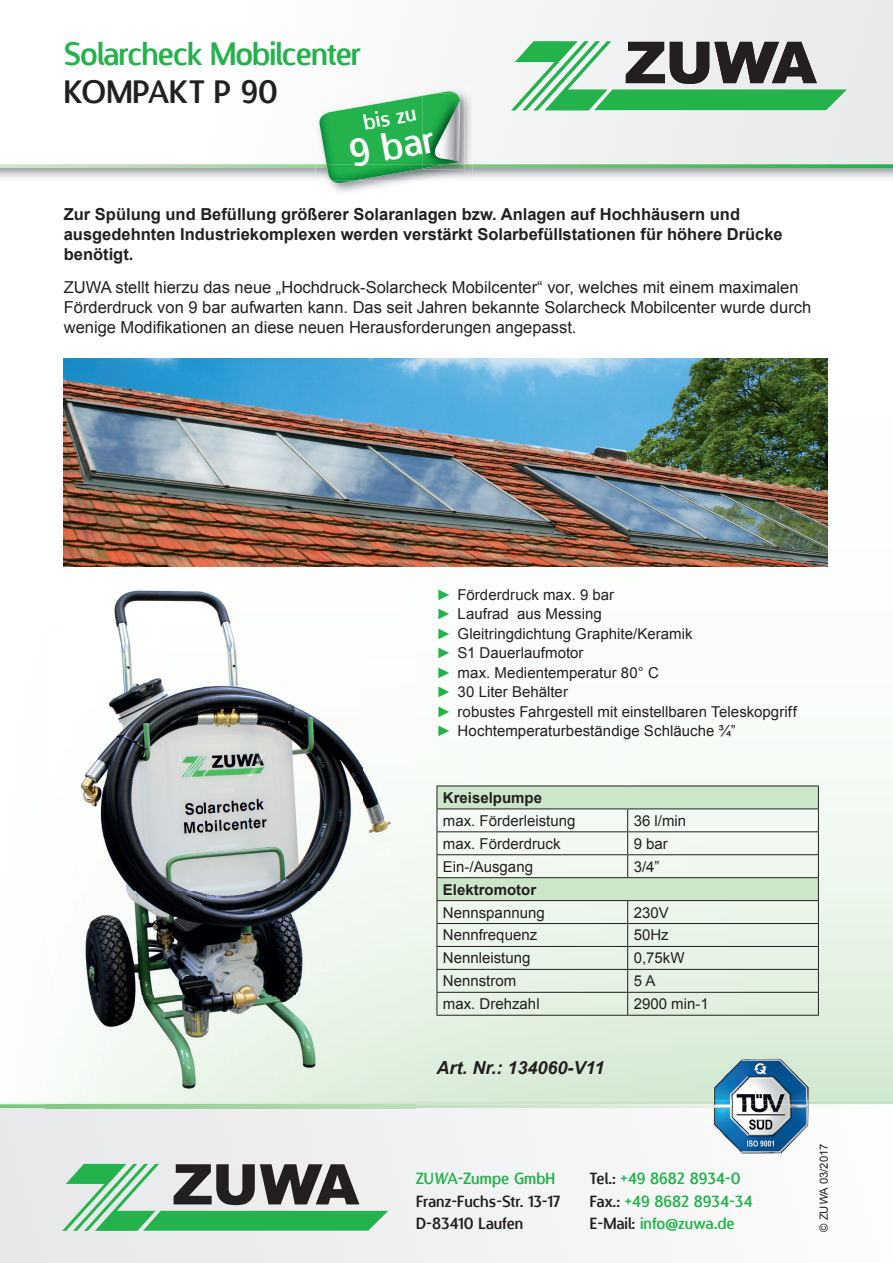
<style>
.page{position:relative;width:893px;height:1263px;background:#fff}
.page>*{position:absolute;margin:0;border:0;box-sizing:border-box;transform-origin:0 0}
.t1{font:37.5px "Designosaur";color:#fff}
.t2{font:31.5px "Designosaur";letter-spacing:-.03em;color:#23b24b}
.t3{font:31.5px "Designosaur";color:#231f20}
.t4{font:21px "Designosaur";color:#fff}
.t5{font:italic 700 18px "Arial";color:#231f20}
.t6{font:16.5px/19.8px "Arial";color:#231f20}
.t7{font:700 16.5px/19.8px "Arial";color:#231f20}
.t8{font:15.75px/22.5px "Designosaur";color:#23b24b}
.t9{font:15.75px/22.5px "Designosaur";color:#231f20}
.t10{font:15px/19.5px "Arial";color:#231f20}
.t11{font:700 15px "Arial";color:#231f20}
.t12{font:11.25px "Arial";color:#231f20}
.s1{color:#23b24b}
.s2{color:#231f20}
</style>
<div class="page">
<img style="left:415px;top:778px;width:320px;height:322px">
<div style="left:503px;top:0;width:390px;height:41px;background:#efeff0"></div>
<svg style="left:0;top:1108px;width:782px;height:155px"></svg>
<svg style="left:0;top:1104px;width:847px;height:4px"></svg>
<svg style="left:62px;top:1164px;width:326px;height:67px"></svg>
<img style="left:713px;top:1059px;width:96px;height:94px">
<img style="left:46px;top:590px;width:369px;height:529px">
<svg style="left:437px;top:786px;width:382px;height:229px"></svg>
<hr style="left:437px;top:1015px;width:191px;height:1px;background:#231f20">
<hr style="left:628px;top:1015px;width:191px;height:1px;background:#231f20">
<img style="left:64px;top:358px;width:764px;height:209px">
<img style="left:315px;top:169px;width:158px;height:23px">
<img style="left:332px;top:181px;width:22px;height:2px">
<img style="left:327px;top:169px;width:95px;height:12px">
<svg style="left:0;top:41px;width:893px;height:128px"></svg>
<h2 class="t2" style="left:64px;top:27px;width:299px">Solarcheck Mobilcenter</h2>
<h2 class="t3" style="left:64px;top:65px;width:216px">KOMPAKT P 90</h2>
<h3 class="t4" style="left:361px;top:105px;width:55px;rotate:-10deg">bis zu</h3>
<h1 class="t1" style="left:344px;top:123px;width:86px;rotate:-10deg">9 bar</h1>
<p class="t7" style="left:64px;top:205px;width:720px">Zur Spülung und Befüllung größerer Solaranlagen bzw. Anlagen auf Hochhäusern und ausgedehnten Industriekomplexen werden verstärkt Solarbefüllstationen für höhere Drücke benötigt.</p>
<p class="t6" style="left:64px;top:278px;width:749px">ZUWA stellt hierzu das neue „Hochdruck-Solarcheck Mobilcenter“ vor, welches mit einem maximalen<br>Förderdruck von 9 bar aufwarten kann. Das seit Jahren bekannte Solarcheck Mobilcenter wurde durch wenige Modifikationen an diese neuen Herausforderungen angepasst.</p>
<p class="t10" style="left:437px;top:585px;width:362px"><span class="s1">►</span> Förderdruck max. 9 bar<br><span class="s1">►</span> Laufrad aus Messing<br><span class="s1">►</span> Gleitringdichtung Graphite/Keramik<br><span class="s1">►</span> S1 Dauerlaufmotor<br><span class="s1">►</span> max. Medientemperatur 80° C<br><span class="s1">►</span> 30 Liter Behälter<br><span class="s1">►</span> robustes Fahrgestell mit einstellbaren Teleskopgriff <span class="s1">►</span> Hochtemperaturbeständige Schläuche ¾”</p>
<p class="t11" style="left:443px;top:788px;width:101px">Kreiselpumpe</p>
<p class="t10" style="left:443px;top:811px;width:134px">max. Förderleistung</p>
<p class="t10" style="left:634px;top:811px;width:54px">36 l/min</p>
<p class="t10" style="left:443px;top:834px;width:119px">max. Förderdruck</p>
<p class="t10" style="left:634px;top:834px;width:36px">9 bar</p>
<p class="t10" style="left:443px;top:857px;width:92px">Ein-/Ausgang</p>
<p class="t10" style="left:634px;top:857px;width:27px">3/4”</p>
<p class="t11" style="left:443px;top:879px;width:95px">Elektromotor</p>
<p class="t10" style="left:443px;top:903px;width:103px">Nennspannung</p>
<p class="t10" style="left:634px;top:903px;width:37px">230V</p>
<p class="t10" style="left:443px;top:925px;width:96px">Nennfrequenz</p>
<p class="t10" style="left:634px;top:925px;width:37px">50Hz</p>
<p class="t10" style="left:443px;top:948px;width:89px">Nennleistung</p>
<p class="t10" style="left:634px;top:948px;width:52px">0,75kW</p>
<p class="t10" style="left:443px;top:971px;width:75px">Nennstrom</p>
<p class="t10" style="left:634px;top:971px;width:23px">5 A</p>
<p class="t10" style="left:443px;top:994px;width:98px">max. Drehzahl</p>
<p class="t10" style="left:634px;top:994px;width:77px">2900 min-1</p>
<p class="t5" style="left:437px;top:1056px;width:169px">Art. Nr.: 134060-V11</p>
<p class="t8" style="left:416px;top:1166px;width:141px">ZUWA-Zumpe GmbH</p>
<p class="t9" style="left:416px;top:1189px;width:146px">Franz-Fuchs-Str. 13-17<br>D-83410 Laufen</p>
<p class="t8" style="left:590px;top:1166px;width:164px"><span class="s2">Tel.:</span> +49 8682 8934-0<br><span class="s2">Fax.:</span> +49 8682 8934-34<br><span class="s2">E-Mail:</span> info@zuwa.de</p>
<p class="t12" style="left:816px;top:1232px;width:90px;rotate:-90deg">© ZUWA 03/2017</p>
</div>
